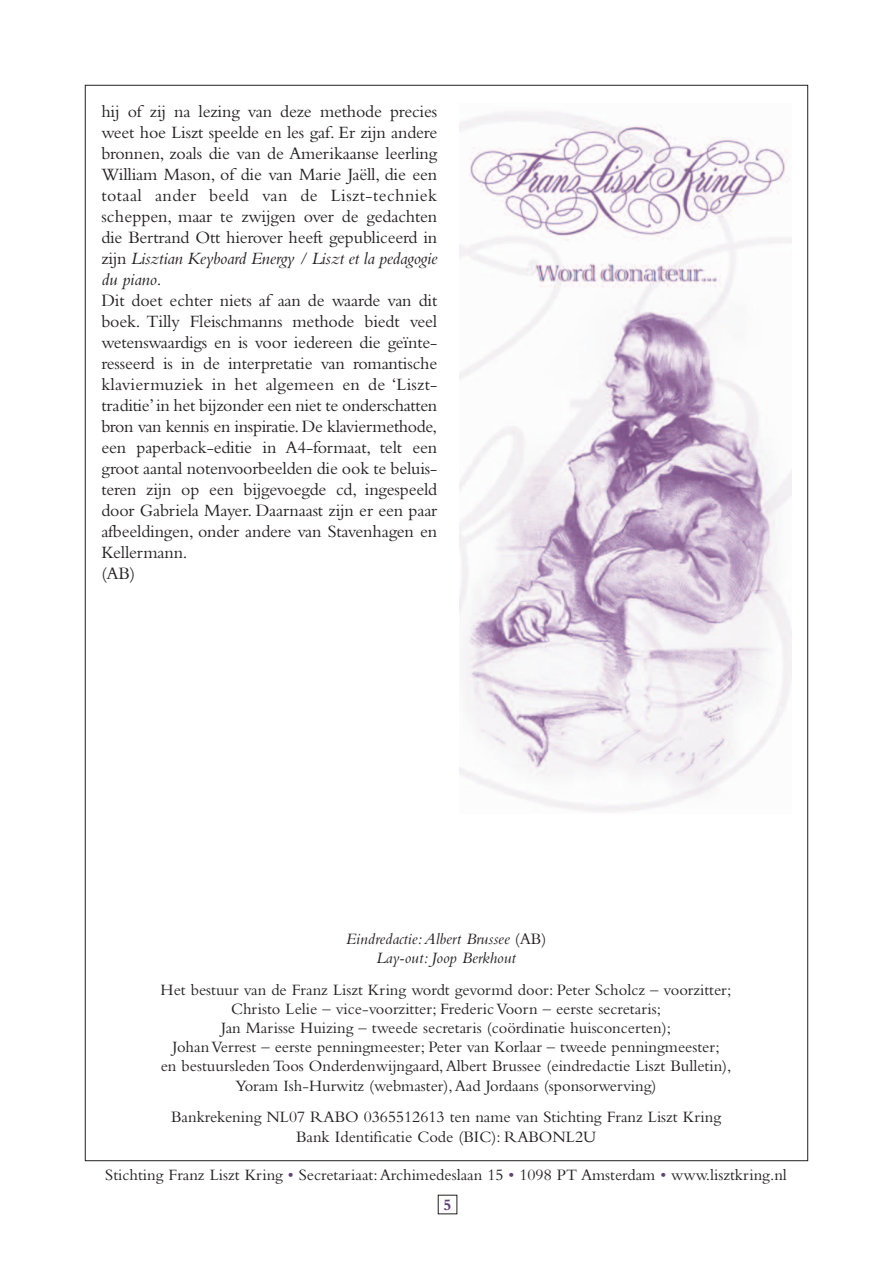
<style>
.page{position:relative;width:893px;height:1263px;background:#fff}
.page>*{position:absolute;margin:0;border:0;box-sizing:border-box;transform-origin:0 0}
.t1{font:18px/21px "Bembo";letter-spacing:-.01em;color:#231f20}
.t2{font:16.5px/19.2px "Bembo";color:#231f20;text-align:center}
.t3{font:italic 16.5px/19.2px "Bembo";color:#231f20;text-align:center}
.t4{font:700 16.5px "Bembo";color:#634077}
.s1{font-style:italic}
.s2{font-style:normal}
.s3{color:#634077}
</style>
<div class="page">
<img style="left:460px;top:112px;width:331px;height:700px">
<p class="t1" style="left:101px;top:103px;width:337px">hij of zij na lezing van deze methode precies weet hoe Liszt speelde en les gaf. Er zijn andere bronnen, zoals die van de Amerikaanse leerling William Mason, of die van Marie Jaëll, die een totaal ander beeld van de Liszt-techniek scheppen, maar te zwijgen over de gedachten die Bertrand Ott hierover heeft gepubliceerd in zijn <span class="s1">Lisztian Keyboard Energy / Liszt et la pedagogie du piano</span>.<br>Dit doet echter niets af aan de waarde van dit boek. Tilly Fleischmanns methode biedt veel wetenswaardigs en is voor iedereen die geïnte&shy;resseerd is in de interpretatie van romantische klaviermuziek in het algemeen en de ‘Liszt&shy;traditie’in het bijzonder een niet te onderschatten bron van kennis en inspiratie.De klaviermethode, een paperback-editie in A4-formaat, telt een groot aantal notenvoorbeelden die ook te beluis&shy;teren zijn op een bijgevoegde cd, ingespeeld door Gabriela Mayer. Daarnaast zijn er een paar afbeeldingen, onder andere van Stavenhagen en Kellermann.<br>(AB)</p>
<p class="t3" style="left:346px;top:930px;width:202px">Eindredactie:Albert Brussee <span class="s2">(AB)<br></span>Lay-out: Joop Berkhout</p>
<p class="t2" style="left:161px;top:981px;width:572px">Het bestuur van de Franz Liszt Kring wordt gevormd door: Peter Scholcz – voorzitter; Christo Lelie – vice-voorzitter; FredericVoorn – eerste secretaris;<br>Jan Marisse Huizing – tweede secretaris (coördinatie huisconcerten);<br>JohanVerrest – eerste penningmeester; Peter van Korlaar – tweede penningmeester;<br>en bestuursleden Toos Onderdenwijngaard,Albert Brussee (eindredactie Liszt Bulletin), Yoram Ish-Hurwitz (webmaster),Aad Jordaans (sponsorwerving)</p>
<p class="t2" style="left:171px;top:1109px;width:552px">Bankrekening NL07 RABO 0365512613 ten name van Stichting Franz Liszt Kring<br>Bank Identificatie Code (BIC): RABONL2U</p>
<p class="t2" style="left:105px;top:1167px;width:683px">Stichting Franz Liszt Kring <span class="s3">•</span> Secretariaat:Archimedeslaan 15 <span class="s3">•</span> 1098 PT Amsterdam <span class="s3">•</span> www.lisztkring.nl</p>
<p class="t4" style="left:443px;top:1199px;width:10px">5</p>
</div>
